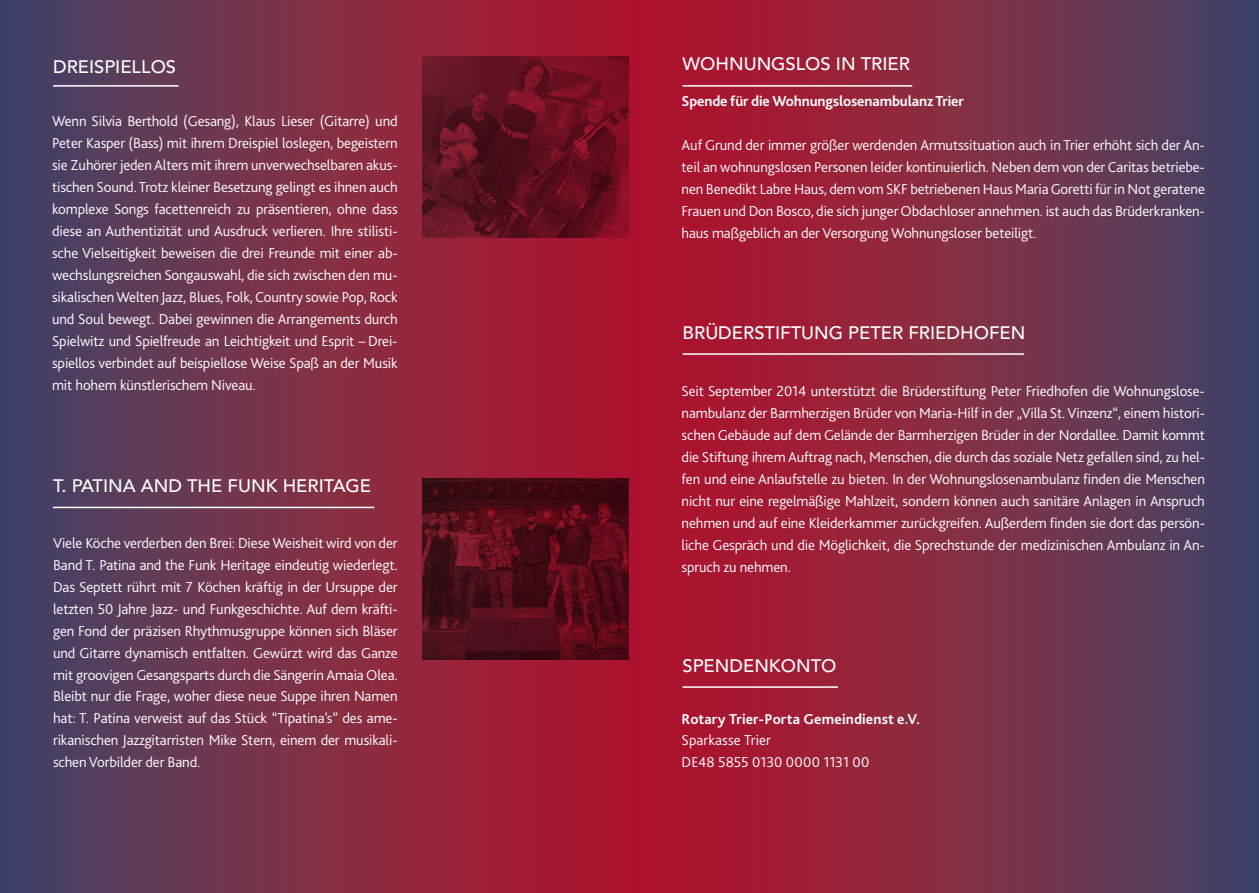
<style>
.page{position:relative;width:1259px;height:893px;background:#fff}
.page>*{position:absolute;margin:0;border:0;box-sizing:border-box;transform-origin:0 0}
.t1{font:500 18px "Avenir LT Std";color:#fff}
.t2{font:300 15px/21.9px "Bliss 2";letter-spacing:-.01em;color:#fff;text-align:justify}
.t3{font:700 15px "Bliss 2";letter-spacing:-.01em;color:#fff}
.t4{font:700 15px "Bliss 2";letter-spacing:.01em;color:#fff}
</style>
<div class="page">
<div style="left:0;top:0;width:681px;height:893px;background:linear-gradient(to right,#454666,#bf1024)"></div>
<hr style="left:53px;top:85px;width:126px;height:2px;background:#fff">
<hr style="left:53px;top:507px;width:321px;height:1px;background:#fff">
<img style="left:422px;top:57px;width:207px;height:180px">
<img style="left:422px;top:479px;width:207px;height:180px">
<div style="left:629px;top:0;width:630px;height:893px;background:linear-gradient(to right,#bc1026,#474664)"></div>
<hr style="left:682px;top:85px;width:230px;height:2px;background:#fff">
<hr style="left:682px;top:353px;width:342px;height:2px;background:#fff">
<hr style="left:682px;top:686px;width:156px;height:2px;background:#fff">
<p class="t1" style="left:53px;top:56px;width:125px">DREISPIELLOS</p>
<p class="t2" style="left:52px;top:110px;width:347px">Wenn Silvia Berthold (Gesang), Klaus Lieser (Gitarre) und Peter Kasper (Bass) mit ihrem Dreispiel loslegen, begeistern sie Zuhörer jeden Alters mit ihrem unverwechselbaren akus&shy;tischen Sound. Trotz kleiner Besetzung gelingt es ihnen auch komplexe Songs facettenreich zu präsentieren, ohne dass diese an Authentizität und Ausdruck verlieren. Ihre stilisti&shy;sche Vielseitigkeit beweisen die drei Freunde mit einer ab&shy;wechslungsreichen Songauswahl, die sich zwischen den mu&shy;sikalischen Welten Jazz, Blues, Folk, Country sowie Pop, Rock und Soul bewegt. Dabei gewinnen die Arrangements durch Spielwitz und Spielfreude an Leichtigkeit und Esprit – Drei&shy;spiellos verbindet auf beispiellose Weise Spaß an der Musik mit hohem künstlerischem Niveau.</p>
<p class="t1" style="left:53px;top:475px;width:319px">T. PATINA AND THE FUNK HERITAGE</p>
<p class="t2" style="left:53px;top:532px;width:346px">Viele Köche verderben den Brei: Diese Weisheit wird von der Band T. Patina and the Funk Heritage eindeutig wiederlegt.<br>Das Septett rührt mit 7 Köchen kräftig in der Ursuppe der letzten 50 Jahre Jazz- und Funkgeschichte. Auf dem kräfti&shy;gen Fond der präzisen Rhythmusgruppe können sich Bläser und Gitarre dynamisch entfalten. Gewürzt wird das Ganze mit groovigen Gesangsparts durch die Sängerin Amaia Olea.<br>Bleibt nur die Frage, woher diese neue Suppe ihren Namen hat: T. Patina verweist auf das Stück “Tipatina’s” des ame&shy;rikanischen Jazzgitarristen Mike Stern, einem der musikali&shy;schen Vorbilder der Band.</p>
<p class="t1" style="left:682px;top:54px;width:229px">WOHNUNGSLOS IN TRIER</p>
<p class="t3" style="left:681px;top:92px;width:284px">Spende für die Wohnungslosenambulanz Trier</p>
<p class="t2" style="left:681px;top:134px;width:525px">Auf Grund der immer größer werdenden Armutssituation auch in Trier erhöht sich der An&shy;teil an wohnungslosen Personen leider kontinuierlich. Neben dem von der Caritas betriebe&shy;nen Benedikt Labre Haus, dem vom SKF betriebenen Haus Maria Goretti für in Not geratene Frauen und Don Bosco, die sich junger Obdachloser annehmen. ist auch das Brüderkranken&shy;haus maßgeblich an der Versorgung Wohnungsloser beteiligt.</p>
<p class="t1" style="left:682px;top:322px;width:344px">BRÜDERSTIFTUNG PETER FRIEDHOFEN</p>
<p class="t2" style="left:681px;top:380px;width:525px">Seit September 2014 unterstützt die Brüderstiftung Peter Friedhofen die Wohnungslose&shy;nambulanz der Barmherzigen Brüder von Maria-Hilf in der „Villa St. Vinzenz“, einem histori&shy;schen Gebäude auf dem Gelände der Barmherzigen Brüder in der Nordallee. Damit kommt die Stiftung ihrem Auftrag nach, Menschen, die durch das soziale Netz gefallen sind, zu hel&shy;fen und eine Anlaufstelle zu bieten. In der Wohnungslosenambulanz finden die Menschen nicht nur eine regelmäßige Mahlzeit, sondern können auch sanitäre Anlagen in Anspruch nehmen und auf eine Kleiderkammer zurückgreifen. Außerdem finden sie dort das persön&shy;liche Gespräch und die Möglichkeit, die Sprechstunde der medizinischen Ambulanz in An&shy;spruch zu nehmen.</p>
<p class="t1" style="left:682px;top:655px;width:155px">SPENDENKONTO</p>
<p class="t4" style="left:681px;top:709px;width:240px">Rotary Trier-Porta Gemeindienst e.V.</p>
<p class="t2" style="left:681px;top:729px;width:189px">Sparkasse Trier<br>DE48 5855 0130 0000 1131 00</p>
</div>
